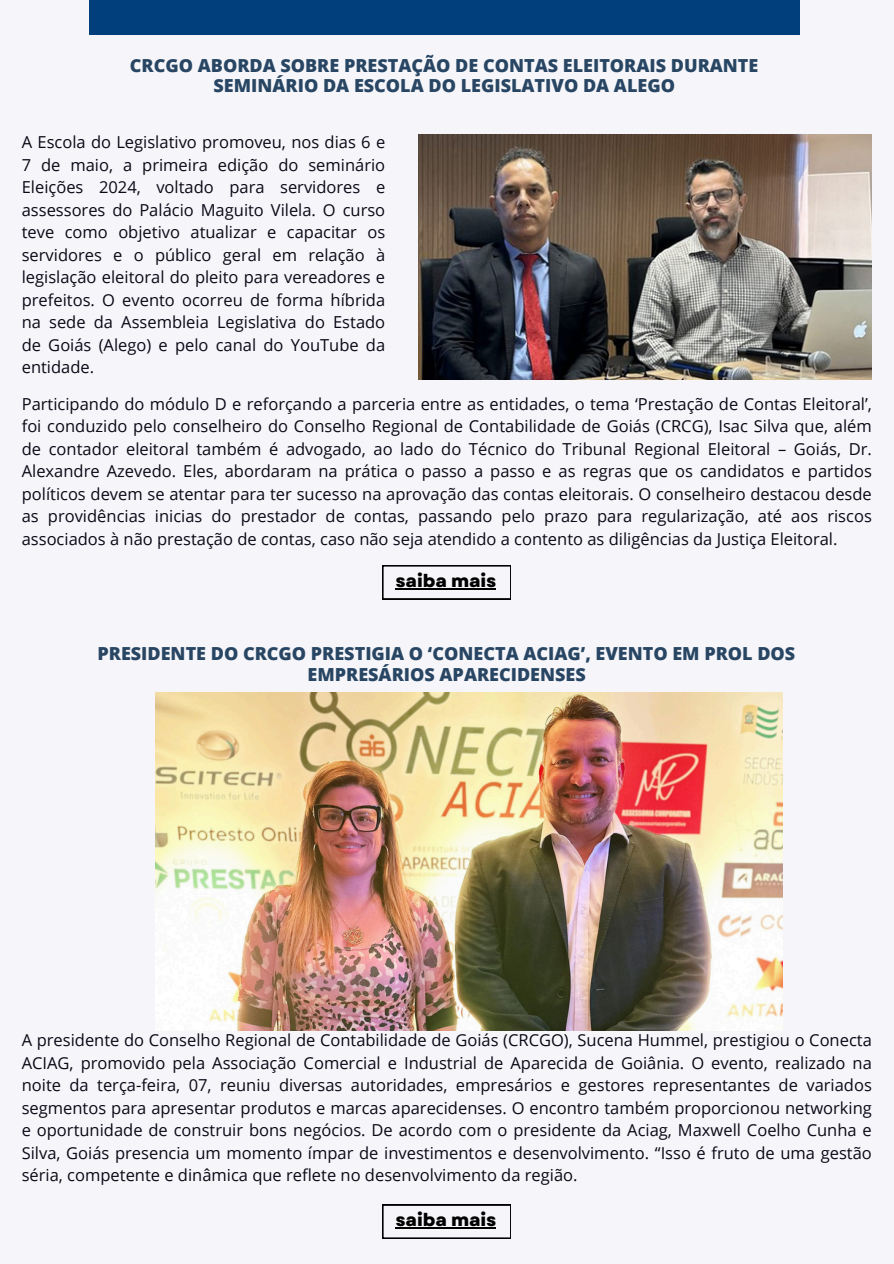
<style>
.page{position:relative;width:894px;height:1264px;background:#fff}
.page>*{position:absolute;margin:0;border:0;box-sizing:border-box;transform-origin:0 0}
.t1{font:800 18px/20.2px "Open Sans";color:#284663;text-align:center}
.t2{font:800 17.85px "Garet";color:#000}
.t3{font:16.5px/22.5px "Open Sans";color:#0a0916;text-align:justify}
</style>
<div class="page">
<div style="left:0;top:0;width:893px;height:1263px;background:#f6f6fa"></div>
<div style="left:89px;top:0;width:710px;height:35px;background:#003f7b"></div>
<svg style="left:382px;top:1204px;width:128px;height:34px"></svg>
<hr style="left:395px;top:1227px;width:101px;height:1px;background:#000">
<img style="left:418px;top:135px;width:453px;height:244px">
<svg style="left:382px;top:565px;width:128px;height:34px"></svg>
<hr style="left:395px;top:588px;width:101px;height:1px;background:#000">
<img style="left:155px;top:692px;width:627px;height:338px">
<h2 class="t1" style="left:130px;top:54px;width:630px">CRCGO ABORDA SOBRE PRESTAÇÃO DE CONTAS ELEITORAIS DURANTE<br>SEMINÁRIO DA ESCOLA DO LEGISLATIVO DA ALEGO</h2>
<p class="t3" style="left:22px;top:130px;width:365px">A Escola do Legislativo promoveu, nos dias 6 e 7 de maio, a primeira edição do seminário Eleições 2024, voltado para servidores e assessores do Palácio Maguito Vilela. O curso teve como objetivo atualizar e capacitar os servidores e o público geral em relação à legislação eleitoral do pleito para vereadores e prefeitos. O evento ocorreu de forma híbrida na sede da Assembleia Legislativa do Estado de Goiás (Alego) e pelo canal do YouTube da entidade.</p>
<p class="t3" style="left:22px;top:392px;width:851px">Participando do módulo D e reforçando a parceria entre as entidades, o tema ‘Prestação de Contas Eleitoral’, foi conduzido pelo conselheiro do Conselho Regional de Contabilidade de Goiás (CRCG), Isac Silva que, além de contador eleitoral também é advogado, ao lado do Técnico do Tribunal Regional Eleitoral – Goiás, Dr.<br>Alexandre Azevedo. Eles, abordaram na prática o passo a passo e as regras que os candidatos e partidos políticos devem se atentar para ter sucesso na aprovação das contas eleitorais. O conselheiro destacou desde as providências inicias do prestador de contas, passando pelo prazo para regularização, até aos riscos associados à não prestação de contas, caso não seja atendido a contento as diligências da Justiça Eleitoral.</p>
<p class="t2" style="left:395px;top:567px;width:102px">saiba mais</p>
<h1 class="t1" style="left:97px;top:643px;width:699px">PRESIDENTE DO CRCGO PRESTIGIA O ‘CONECTA ACIAG’, EVENTO EM PROL DOS<br>EMPRESÁRIOS APARECIDENSES</h1>
<h2 class="t3" style="left:22px;top:1028px;width:851px">A presidente do Conselho Regional de Contabilidade de Goiás (CRCGO), Sucena Hummel, prestigiou o Conecta ACIAG, promovido pela Associação Comercial e Industrial de Aparecida de Goiânia. O evento, realizado na noite da terça-feira, 07, reuniu diversas autoridades, empresários e gestores representantes de variados segmentos para apresentar produtos e marcas aparecidenses. O encontro também proporcionou networking e oportunidade de construir bons negócios. De acordo com o presidente da Aciag, Maxwell Coelho Cunha e Silva, Goiás presencia um momento ímpar de investimentos e desenvolvimento. “Isso é fruto de uma gestão séria, competente e dinâmica que reflete no desenvolvimento da região.</h2>
<h1 class="t2" style="left:395px;top:1206px;width:102px">saiba mais</h1>
</div>
